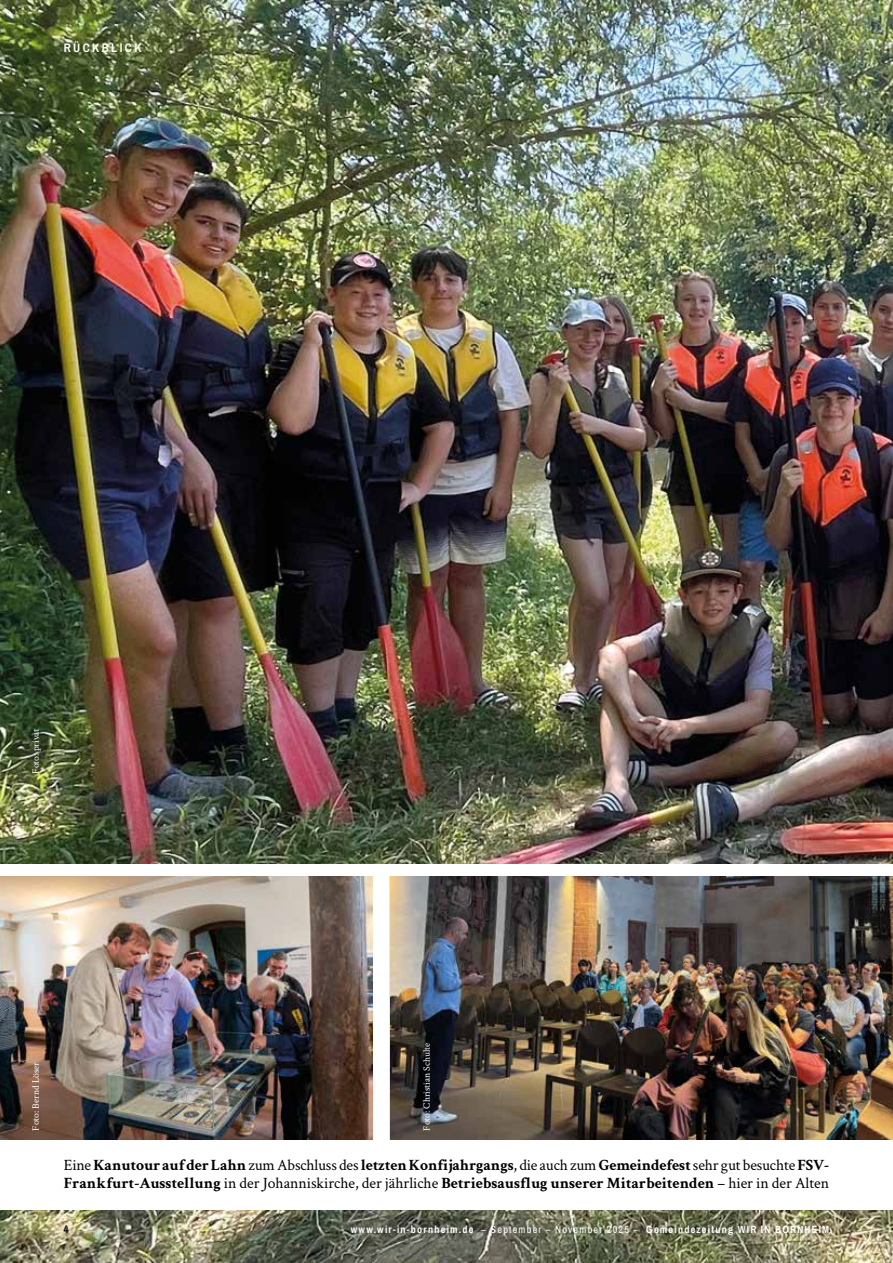
<style>
.page{position:relative;width:893px;height:1263px;background:#fff}
.page>*{position:absolute;margin:0;border:0;box-sizing:border-box;transform-origin:0 0}
.t1{font:700 15.75px/18px "Crimson Text";color:#000}
.t2{font:700 12px "Archivo Narrow";letter-spacing:.2em;color:#fff}
.t3{font:700 10.5px "Archivo Narrow";color:#000}
.t4{font:700 10.2px "Archivo Narrow";letter-spacing:.12em;color:#fff}
.t5{font:9.75px "Crimson Text";color:#fff}
.s1{font-weight:400}
.s2{font-family:"Crimson Text";font-weight:400}
</style>
<div class="page">
<img style="left:0;top:0;width:893px;height:864px">
<img style="left:0;top:1210px;width:893px;height:53px">
<img style="left:391px;top:876px;width:502px;height:264px">
<img style="left:0;top:876px;width:373px;height:264px">
<p class="t2" style="left:64px;top:41px;width:79px">RÜCKBLICK</p>
<p class="t5" style="left:29px;top:774px;width:46px;rotate:-90deg">Foto: privat</p>
<p class="t5" style="left:29px;top:1131px;width:70px;rotate:-90deg">Foto: Bernd Löser</p>
<p class="t5" style="left:420px;top:1131px;width:89px;rotate:-90deg">Foto: Christian Schulte</p>
<p class="t1" style="left:64px;top:1155px;width:767px"><span class="s1">Eine</span> Kanutour auf der Lahn <span class="s1">zum Abschluss des</span> letzten Konfijahrgangs<span class="s1">, die auch zum</span> Gemeindefest <span class="s1">sehr gut besuchte</span> FSV-<br>Frankfurt-Ausstellung <span class="s1">in der Johanniskirche, der jährliche</span> Betriebsausflug unserer Mitarbeitenden <span class="s1">– hier in der Alten</span></p>
<p class="t4" style="left:351px;top:1223px;width:480px">www.wir-in-bornheim.de <span class="s2">–</span> <span class="s1">September – November 2025</span> <span class="s2">–</span> Gemeindezeitung WIR IN BORNHEIM</p>
<p class="t3" style="left:64px;top:1222px;width:6px">4</p>
</div>
